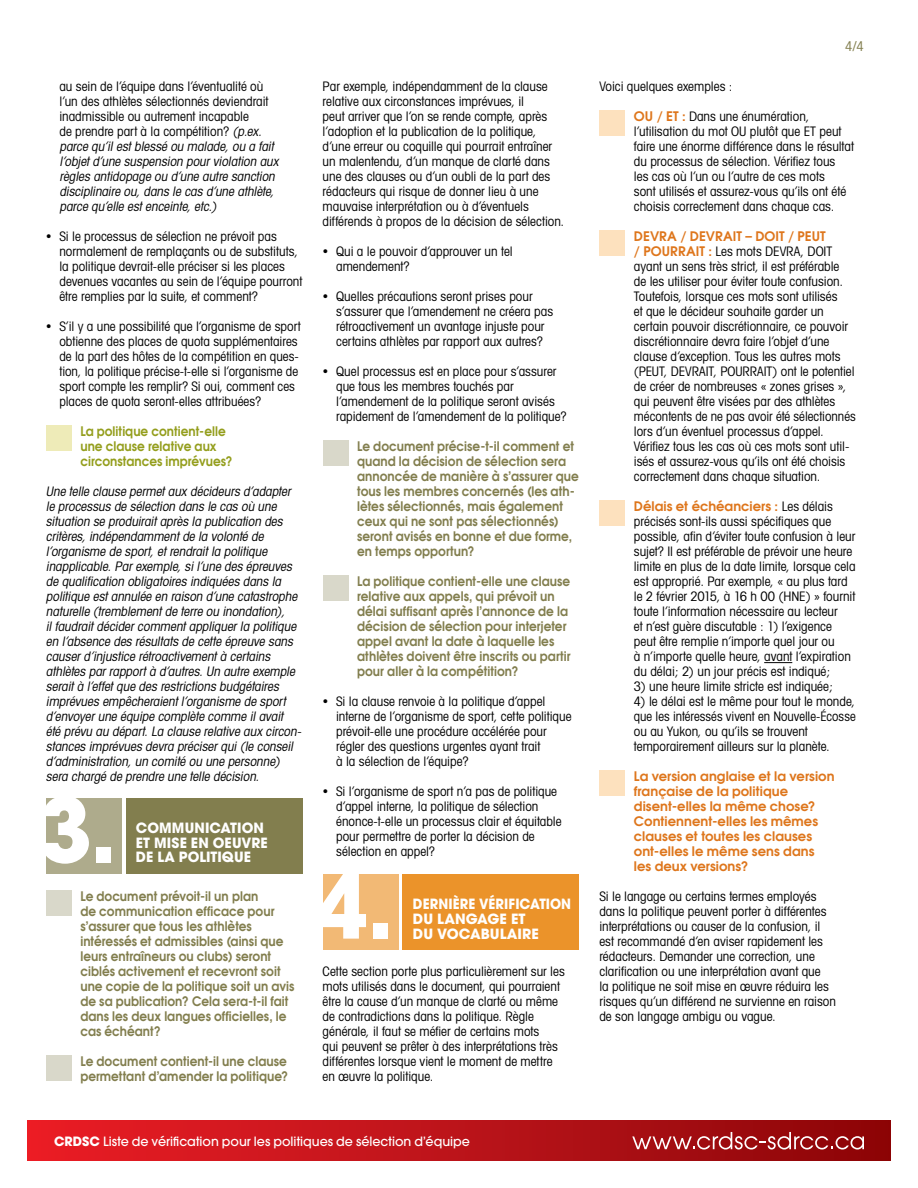
<style>
.page{position:relative;width:918px;height:1188px;background:#fff}
.page>*{position:absolute;margin:0;border:0;box-sizing:border-box;transform-origin:0 0}
.t1{font:700 88.5px "Avant Garde";color:#fff}
.t2{font:700 14.1px/14.7px "Avant Garde";letter-spacing:.005em;color:#fff;scale:.93 1}
.t3{font:700 14.1px/14.7px "Avant Garde";letter-spacing:.005em;color:#fff}
.t4{font:condensed 13.5px "Avant Garde";color:#827e4e}
.t5{font:condensed 13.2px/15px "Avant Garde";color:#000}
.t6{font:italic condensed 13.2px/15px "Avant Garde";color:#000}
.t7{font:600 13.2px/15px "Avant Garde";letter-spacing:.005em;color:#827e4e;scale:.92 1}
.t8{font:600 13.2px/15px "Avant Garde";letter-spacing:.005em;color:#de761c}
.t9{font:600 13.2px/15px "Avant Garde";letter-spacing:.005em;color:#949e1d;scale:.92 1}
.t10{font:500 12.75px "Avant Garde";color:#fff}
.s1{font-style:normal}
.s2{font-weight:700}
.s3{font-weight:600;font-stretch:normal;color:#de761c}
</style>
<div class="page">
<div style="left:46px;top:425px;width:26px;height:26px;background:#eeebb8"></div>
<div style="left:46px;top:890px;width:26px;height:26px;background:#d9d8ca"></div>
<div style="left:46px;top:1055px;width:26px;height:26px;background:#d9d8ca"></div>
<div style="left:323px;top:440px;width:26px;height:26px;background:#d9d8ca"></div>
<div style="left:323px;top:575px;width:26px;height:26px;background:#d9d8ca"></div>
<svg style="left:764px;top:662px;width:28px;height:1px"></svg>
<div style="left:599px;top:110px;width:26px;height:26px;background:#fde1be"></div>
<div style="left:599px;top:230px;width:26px;height:26px;background:#fde1be"></div>
<div style="left:599px;top:500px;width:26px;height:26px;background:#fde1be"></div>
<div style="left:599px;top:770px;width:26px;height:26px;background:#fde1be"></div>
<div style="left:46px;top:798px;width:76px;height:76px;background:#aeab8c"></div>
<div style="left:126px;top:798px;width:176px;height:76px;background:#827e4e"></div>
<div style="left:323px;top:874px;width:76px;height:76px;background:#f2b975"></div>
<div style="left:403px;top:874px;width:176px;height:76px;background:#eb932a"></div>
<div style="left:27px;top:1120px;width:864px;height:41px;background:linear-gradient(to right,#eb1e27,#8b0609)"></div>
<svg style="left:632px;top:1132px;width:232px;height:18px;background:#b03f42"></svg>
<p class="t6" style="left:59px;top:79px;width:224px"><span class="s1">au sein de l’équipe dans l’éventualité où l’un des athlètes sélectionnés deviendrait inadmissible ou autrement incapable<br>de prendre part à la compétition?</span> (p.ex. parce qu’ilestblessé ou malade,ou a fait l’objetd’une suspension pourviolation aux règles antidopage ou d’une autre sanction disciplinaire ou,dans le cas d’une athlète, parce qu’elle estenceinte,etc.)</p>
<p class="t5" style="left:59px;top:229px;width:244px;text-indent:-14px">• Si le processus de sélection ne prévoit pas normalement de remplaçants ou de substituts, la politique devrait-elle préciser si les places devenues vacantes au sein de l’équipe pourront être remplies par la suite, et comment?</p>
<p class="t5" style="left:59px;top:319px;width:243px;text-indent:-14px">• S’il y a une possibilité que l’organisme de sport obtienne des places de quota supplémentaires de la part des hôtes de la compétition en ques&shy;tion, la politique précise-t-elle si l’organisme de sport compte les remplir? Si oui, comment ces places de quota seront-elles attribuées?</p>
<p class="t9" style="left:80px;top:424px;width:167px">La politique contient-elle une clause relative aux circonstances imprévues?</p>
<p class="t6" style="left:46px;top:484px;width:259px">Une telle clause permetaux décideurs d’adapter le processus de sélection dans le cas où une situation se produiraitaprès la publication des critères,indépendammentde la volonté de l’organisme de sport,etrendraitla politique inapplicable.Parexemple,sil’une des épreuves de qualification obligatoires indiquées dans la politique estannulée en raison d’une catastrophe naturelle (tremblementde terre ou inondation), ilfaudraitdécidercommentappliquerla politique en l’absence des résultats de cette épreuve sans causerd’inj ustice rétroactivementà certains athlètes parrapportà d’autres.Un autre exemple seraità l’effetque des restrictions budgétaires imprévues empêcheraientl’organisme de sport d’envoyerune équipe complète comme ilavait été prévu au départ.La clause relative aux circon&shy;stances imprévues devra préciserqui(le conseil d’administration,un comité ou une personne) sera chargé de prendre une telle décision.</p>
<h1 class="t1" style="left:39px;top:772px;width:80px">3.</h1>
<p class="t3" style="left:136px;top:820px;width:133px">COMMUNICATION<br>ET MISE EN OEUVRE<br>DE LA POLITIQUE</p>
<p class="t7" style="left:80px;top:889px;width:234px">Le document prévoit-il un plan<br>de communication efficace pour s’assurer que tous les athlètes intéressés et admissibles (ainsi que leurs entraîneurs ou clubs) seront ciblés activement et recevront soit une copie de la politique soit un avis de sa publication? Cela sera-t-il fait dans les deux langues officielles, le cas échéant?</p>
<p class="t7" style="left:80px;top:1054px;width:228px">Le document contient-il une clause permettant d’amender la politique?</p>
<p class="t5" style="left:323px;top:79px;width:243px">Par exemple, indépendamment de la clause relative aux circonstances imprévues, il<br>peut arriver que l’on se rende compte, après l’adoption et la publication de la politique, d’une erreur ou coquille qui pourrait entraîner un malentendu, d’un manque de clarté dans une des clauses ou d’un oubli de la part des rédacteurs qui risque de donner lieu à une mauvaise interprétation ou à d’éventuels différends à propos de la décision de sélection.</p>
<p class="t5" style="left:336px;top:244px;width:178px;text-indent:-14px">• Qui a le pouvoir d’approuver un tel amendement?</p>
<p class="t5" style="left:336px;top:289px;width:219px;text-indent:-14px">• Quelles précautions seront prises pour s’assurer que l’amendement ne créera pas rétroactivement un avantage injuste pour certains athlètes par rapport aux autres?</p>
<p class="t5" style="left:336px;top:364px;width:232px;text-indent:-14px">• Quel processus est en place pour s’assurer que tous les membres touchés par l’amendement de la politique seront avisés rapidement de l’amendement de la politique?</p>
<p class="t7" style="left:357px;top:439px;width:242px">Le document précise-t-il comment et quand la décision de sélection sera annoncée de manière à s’assurer que tous les membres concernés (les ath&shy;lètes sélectionnés, mais également ceux qui ne sont pas sélectionnés) seront avisés en bonne et due forme, en temps opportun?</p>
<p class="t7" style="left:357px;top:574px;width:234px">La politique contient-elle une clause relative aux appels, qui prévoit un délai suffisant après l’annonce de la décision de sélection pour interjeter appel avant la date à laquelle les athlètes doivent être inscrits ou partir pour aller à la compétition?</p>
<p class="t5" style="left:336px;top:694px;width:237px;text-indent:-14px">• Si la clause renvoie à la politique d’appel interne de l’organisme de sport, cette politique prévoit-elle une procédure accélérée pour régler des questions urgentes ayant trait<br>à la sélection de l’équipe?</p>
<p class="t5" style="left:336px;top:784px;width:227px;text-indent:-14px">• Si l’organisme de sport n’a pas de politique d’appel interne, la politique de sélection énonce-t-elle un processus clair et équitable pour permettre de porter la décision de sélection en appel?</p>
<h1 class="t1" style="left:314px;top:849px;width:82px">4.</h1>
<p class="t2" style="left:413px;top:897px;width:172px">DERNIÈRE VÉRIFICATION<br>DU LANGAGE ET<br>DU VOCABULAIRE</p>
<p class="t5" style="left:323px;top:964px;width:244px">Cette section porte plus particulièrement sur les mots utilisés dans le document, qui pourraient être la cause d’un manque de clarté ou même de contradictions dans la politique. Règle générale, il faut se méfier de certains mots<br>qui peuvent se prêter à des interprétations très différentes lorsque vient le moment de mettre en œuvre la politique.</p>
<p class="t10" style="left:54px;top:1133px;width:418px"><span class="s2">CRDSC</span> Liste de vérification pour les politiques de sélection d’équipe</p>
<p class="t4" style="left:845px;top:38px;width:20px">4/4</p>
<p class="t5" style="left:599px;top:79px;width:135px">Voici quelques exemples :</p>
<p class="t5" style="left:634px;top:109px;width:222px"><span class="s3">OU / ET :</span> Dans une énumération, l’utilisation du mot OU plutôt que ET peut faire une énorme différence dans le résultat du processus de sélection. Vérifiez tous<br>les cas où l’un ou l’autre de ces mots<br>sont utilisés et assurez-vous qu’ils ont été choisis correctement dans chaque cas.</p>
<p class="t5" style="left:634px;top:229px;width:224px"><span class="s3">DEVRA / DEVRAIT – DOIT / PEUT<br>/ POURRAIT :</span> Les mots DEVRA, DOIT ayant un sens très strict, il est préférable<br>de les utiliser pour éviter toute confusion.<br>Toutefois, lorsque ces mots sont utilisés<br>et que le décideur souhaite garder un certain pouvoir discrétionnaire, ce pouvoir discrétionnaire devra faire l’objet d’une clause d’exception. Tous les autres mots (PEUT, DEVRAIT, POURRAIT) ont le potentiel de créer de nombreuses « zones grises », qui peuvent être visées par des athlètes mécontents de ne pas avoir été sélectionnés lors d’un éventuel processus d’appel.<br>Vérifiez tous les cas où ces mots sont util&shy;isés et assurez-vous qu’ils ont été choisis correctement dans chaque situation.</p>
<p class="t5" style="left:634px;top:499px;width:223px"><span class="s3">Délais et échéanciers :</span> Les délais précisés sont-ils aussi spécifiques que possible, afin d’éviter toute confusion à leur sujet? Il est préférable de prévoir une heure limite en plus de la date limite, lorsque cela est approprié. Par exemple, « au plus tard le 2 février 2015, à 16 h 00 (HNE) » fournit toute l’information nécessaire au lecteur<br>et n’est guère discutable : 1) l’exigence peut être remplie n’importe quel jour ou<br>à n’importe quelle heure, avant l’expiration du délai; 2) un jour précis est indiqué;</p>
<p class="t5" style="left:634px;top:679px;width:201px">3) une heure limite stricte est indiquée;</p>
<p class="t5" style="left:634px;top:694px;width:223px">4) le délai est le même pour tout le monde, que les intéressés vivent en Nouvelle-Écosse ou au Yukon, ou qu’ils se trouvent temporairement ailleurs sur la planète.</p>
<p class="t8" style="left:634px;top:769px;width:202px">La version anglaise et la version française de la politique disent-elles la même chose?<br>Contiennent-elles les mêmes clauses et toutes les clauses ont-elles le même sens dans les deux versions?</p>
<p class="t5" style="left:599px;top:889px;width:238px">Si le langage ou certains termes employés dans la politique peuvent porter à différentes interprétations ou causer de la confusion, il est recommandé d’en aviser rapidement les rédacteurs. Demander une correction, une clarification ou une interprétation avant que<br>la politique ne soit mise en œuvre réduira les risques qu’un différend ne survienne en raison de son langage ambigu ou vague.</p>
</div>
